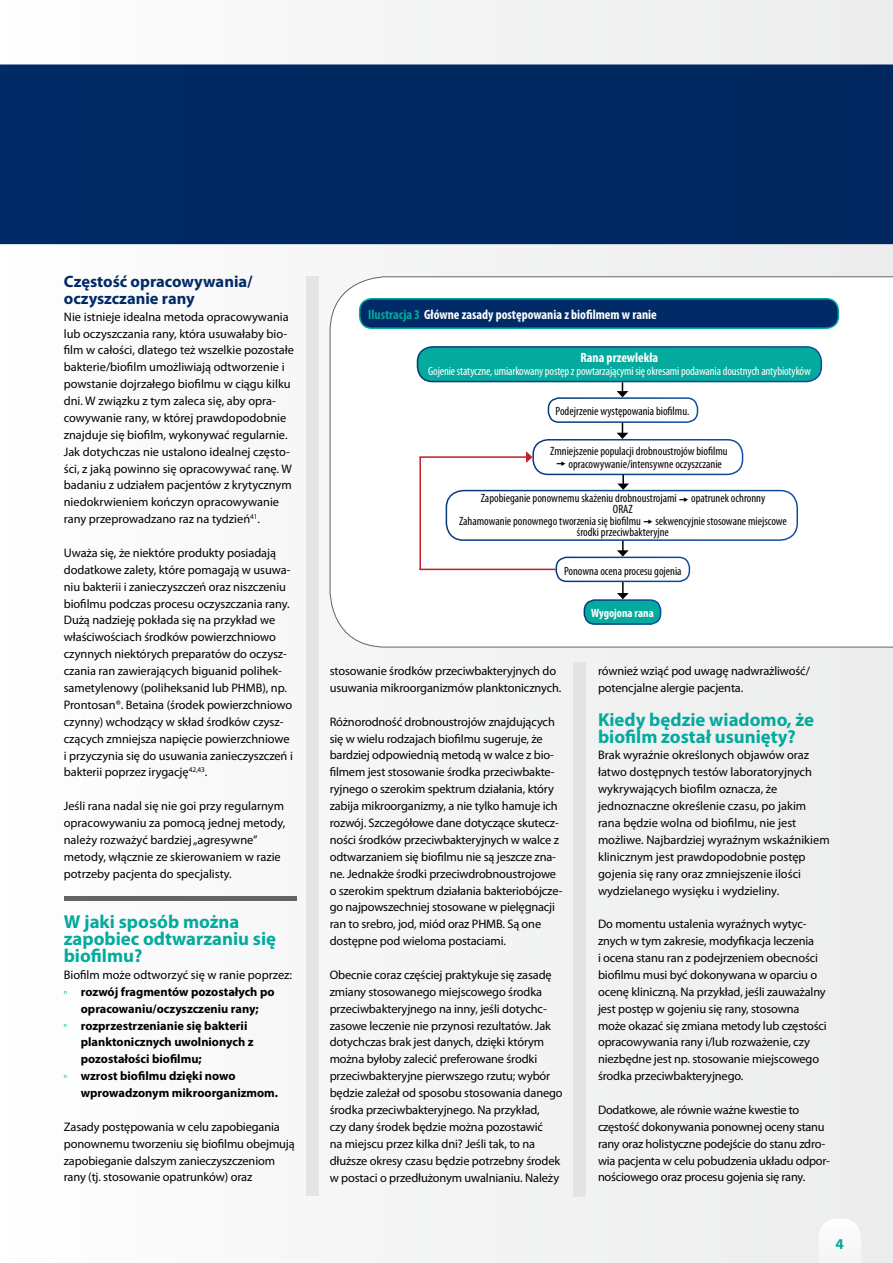
<style>
.page{position:relative;width:893px;height:1263px;background:#f6f6f6}
.page>*{position:absolute;margin:0;border:0;box-sizing:border-box;transform-origin:0 0}
.t1{font:700 18.75px/16.8px "Myriad Pro";color:#04aa9d}
.t2{font:700 16.5px/17px "Myriad Pro";color:#002b66}
.t3{font:700 15px "Myriad Pro";color:#04aa9d}
.t4{font:700 condensed 13.5px "Myriad Pro";color:#fff}
.t5{font:12.3px/17px "Myriad Pro";letter-spacing:-.01em;color:#000}
.t6{font:700 12.3px "Myriad Pro";color:#000}
.t7{font:condensed 12px/11.2px "Myriad Pro";color:#000}
.t8{font:condensed 12px "Myriad Pro";letter-spacing:-.01em;color:#fff}
.t9{font:700 condensed 12px "Myriad Pro";color:#fff}
.s1{color:#04aa9d}
</style>
<div class="page">
<div style="left:330px;top:276px;width:563px;height:371px;background:#fff"></div>
<div style="left:307px;top:276px;width:12px;height:920px;background:#e4e4e6"></div>
<div style="left:360px;top:299px;width:478px;height:29px;background:#002b66;border-radius:12px"></div>
<div style="left:359px;top:298px;width:480px;height:31px;border:2px solid #04aa9d;border-radius:12px"></div>
<div style="left:417px;top:347px;width:404px;height:35px;background:#04aa9d;border-radius:15px"></div>
<div style="left:417px;top:346px;width:405px;height:36px;border:1px solid #fff;border-radius:15px"></div>
<div style="left:548px;top:397px;width:150px;height:26px;border:1px solid #fff;border-radius:11px"></div>
<div style="left:532px;top:439px;width:211px;height:36px;border:1px solid #fff;border-radius:15px"></div>
<div style="left:446px;top:490px;width:352px;height:51px;border:1px solid #fff;border-radius:17px"></div>
<div style="left:584px;top:600px;width:77px;height:24px;background:#04aa9d;border-radius:11px"></div>
<div style="left:584px;top:599px;width:77px;height:26px;border:1px solid #fff;border-radius:11px"></div>
<div style="left:556px;top:557px;width:134px;height:25px;border:1px solid #fff;border-radius:11px"></div>
<hr style="left:419px;top:457px;width:2px;height:113px;background:#be1f24">
<hr style="left:419px;top:569px;width:137px;height:1px;background:#be1f24">
<svg style="left:617px;top:423px;width:11px;height:16px"></svg>
<svg style="left:617px;top:382px;width:11px;height:15px"></svg>
<svg style="left:617px;top:475px;width:12px;height:15px"></svg>
<hr style="left:419px;top:456px;width:108px;height:2px;background:#be1f24">
<svg style="left:526px;top:451px;width:6px;height:12px"></svg>
<svg style="left:617px;top:582px;width:12px;height:17px"></svg>
<div style="left:573px;top:662px;width:13px;height:534px;background:#e4e4e6"></div>
<svg style="left:617px;top:541px;width:12px;height:16px"></svg>
<div style="left:0;top:64px;width:893px;height:180px;background:#002962"></div>
<hr style="left:64px;top:896px;width:232px;height:4px;background:#636466">
<svg style="left:557px;top:461px;width:9px;height:5px"></svg>
<svg style="left:680px;top:497px;width:8px;height:5px"></svg>
<svg style="left:644px;top:519px;width:9px;height:5px"></svg>
<h2 class="t2" style="left:64px;top:272px;width:190px">Częstość opracowywania/ oczyszczanie rany</h2>
<p class="t5" style="left:64px;top:308px;width:232px">Nie istnieje idealna metoda opracowywania lub oczyszczania rany, która usuwałaby bio&shy;film w całości, dlatego też wszelkie pozostałe bakterie/biofilm umożliwiają odtworzenie i powstanie dojrzałego biofilmu w ciągu kilku dni. W związku z tym zaleca się, aby opra&shy;cowywanie rany, w której prawdopodobnie znajduje się biofilm, wykonywać regularnie.<br>Jak dotychczas nie ustalono idealnej często&shy;ści, z jaką powinno się opracowywać ranę. W badaniu z udziałem pacjentów z krytycznym niedokrwieniem kończyn opracowywanie rany przeprowadzano raz na tydzień<sup>41</sup>.</p>
<p class="t5" style="left:64px;top:544px;width:231px">Uważa się, że niektóre produkty posiadają dodatkowe zalety, które pomagają w usuwa&shy;niu bakterii i zanieczyszczeń oraz niszczeniu biofilmu podczas procesu oczyszczania rany.<br>Dużą nadzieję pokłada się na przykład we właściwościach środków powierzchniowo czynnych niektórych preparatów do oczysz&shy;czania ran zawierających biguanid polihek&shy;sametylenowy (poliheksanid lub PHMB), np.<br>Prontosan®. Betaina (środek powierzchniowo czynny) wchodzący w skład środków czysz&shy;czących zmniejsza napięcie powierzchniowe i przyczynia się do usuwania zanieczyszczeń i bakterii poprzez irygację<sup>42,43</sup>.</p>
<p class="t5" style="left:64px;top:797px;width:223px">Jeśli rana nadal się nie goi przy regularnym opracowywaniu za pomocą jednej metody, należy rozważyć bardziej „agresywne” metody, włącznie ze skierowaniem w razie potrzeby pacjenta do specjalisty.</p>
<h1 class="t1" style="left:64px;top:913px;width:214px">W jaki sposób można zapobiec odtwarzaniu się biofilmu?</h1>
<p class="t5" style="left:64px;top:966px;width:230px">Biofilm może odtworzyć się w ranie poprzez:</p>
<p class="t6" style="left:64px;top:983px;width:212px"><sup>n</sup> rozwój fragmentów pozostałych po</p>
<p class="t6" style="left:81px;top:1000px;width:180px">opracowaniu/oczyszczeniu rany;</p>
<p class="t6" style="left:64px;top:1017px;width:185px"><sup>n</sup> rozprzestrzenianie się bakterii</p>
<p class="t6" style="left:81px;top:1034px;width:174px">planktonicznych uwolnionych z</p>
<p class="t6" style="left:81px;top:1051px;width:122px">pozostałości biofilmu;</p>
<p class="t6" style="left:64px;top:1068px;width:173px"><sup>n</sup> wzrost biofilmu dzięki nowo</p>
<p class="t6" style="left:81px;top:1085px;width:199px">wprowadzonym mikroorganizmom.</p>
<p class="t5" style="left:64px;top:1118px;width:232px">Zasady postępowania w celu zapobiegania ponownemu tworzeniu się biofilmu obejmują zapobieganie dalszym zanieczyszczeniom rany (tj. stosowanie opatrunków) oraz</p>
<p class="t4" style="left:368px;top:306px;width:290px"><span class="s1">Ilustracja 3</span> Główne zasady postępowania z biofilmem w ranie</p>
<p class="t4" style="left:581px;top:349px;width:79px">Rana przewlekła</p>
<p class="t8" style="left:428px;top:364px;width:384px">Gojenie statyczne, umiarkowany postęp z powtarzającymi się okresami podawania doustnych antybiotyków</p>
<p class="t7" style="left:556px;top:405px;width:135px">Podejrzenie występowania biofilmu.</p>
<p class="t7" style="left:568px;top:444px;width:161px;line-height:13.2px;text-indent:-18px">Zmniejszenie populacji drobnoustrojów biofilmu opracowywanie/intensywne oczyszczanie</p>
<p class="t7" style="left:459px;top:492px;width:329px;text-align:center">Zapobieganie ponownemu skażeniu drobnoustrojami opatrunek ochronny<br>ORAZ<br>Zahamowanie ponownego tworzenia się biofilmu sekwencyjnie stosowane miejscowe środki przeciwbakteryjne</p>
<p class="t7" style="left:564px;top:565px;width:119px">Ponowna ocena procesu gojenia</p>
<p class="t5" style="left:330px;top:662px;width:233px">stosowanie środków przeciwbakteryjnych do usuwania mikroorganizmów planktonicznych.</p>
<p class="t5" style="left:330px;top:713px;width:234px">Różnorodność drobnoustrojów znajdujących się w wielu rodzajach biofilmu sugeruje, że bardziej odpowiednią metodą w walce z bio&shy;filmem jest stosowanie środka przeciwbakte&shy;ryjnego o szerokim spektrum działania, który zabija mikroorganizmy, a nie tylko hamuje ich rozwój. Szczegółowe dane dotyczące skutecz&shy;ności środków przeciwbakteryjnych w walce z odtwarzaniem się biofilmu nie są jeszcze zna&shy;ne. Jednakże środki przeciwdrobnoustrojowe o szerokim spektrum działania bakteriobójcze&shy;go najpowszechniej stosowane w pielęgnacji ran to srebro, jod, miód oraz PHMB. Są one dostępne pod wieloma postaciami.</p>
<p class="t5" style="left:330px;top:966px;width:235px">Obecnie coraz częściej praktykuje się zasadę zmiany stosowanego miejscowego środka przeciwbakteryjnego na inny, jeśli dotychc&shy;zasowe leczenie nie przynosi rezultatów. Jak dotychczas brak jest danych, dzięki którym można byłoby zalecić preferowane środki przeciwbakteryjne pierwszego rzutu; wybór będzie zależał od sposobu stosowania danego środka przeciwbakteryjnego. Na przykład,<br>czy dany środek będzie można pozostawić<br>na miejscu przez kilka dni? Jeśli tak, to na dłuższe okresy czasu będzie potrzebny środek w postaci o przedłużonym uwalnianiu. Należy</p>
<p class="t9" style="left:591px;top:605px;width:64px">Wygojona rana</p>
<p class="t5" style="left:598px;top:662px;width:213px">również wziąć pod uwagę nadwrażliwość/ potencjalne alergie pacjenta.</p>
<h1 class="t1" style="left:598px;top:710px;width:218px">Kiedy będzie wiadomo, że biofilm został usunięty?</h1>
<p class="t5" style="left:598px;top:747px;width:233px">Brak wyraźnie określonych objawów oraz łatwo dostępnych testów laboratoryjnych wykrywających biofilm oznacza, że jednoznaczne określenie czasu, po jakim rana będzie wolna od biofilmu, nie jest możliwe. Najbardziej wyraźnym wskaźnikiem klinicznym jest prawdopodobnie postęp gojenia się rany oraz zmniejszenie ilości wydzielanego wysięku i wydzieliny.</p>
<p class="t5" style="left:598px;top:915px;width:230px">Do momentu ustalenia wyraźnych wytyc&shy;znych w tym zakresie, modyfikacja leczenia<br>i ocena stanu ran z podejrzeniem obecności biofilmu musi być dokonywana w oparciu o ocenę kliniczną. Na przykład, jeśli zauważalny jest postęp w gojeniu się rany, stosowna może okazać się zmiana metody lub częstości opracowywania rany i/lub rozważenie, czy niezbędne jest np. stosowanie miejscowego środka przeciwbakteryjnego.</p>
<p class="t5" style="left:598px;top:1101px;width:234px">Dodatkowe, ale równie ważne kwestie to częstość dokonywania ponownej oceny stanu rany oraz holistyczne podejście do stanu zdro&shy;wia pacjenta w celu pobudzenia układu odpor&shy;nościowego oraz procesu gojenia się rany.</p>
<p class="t3" style="left:836px;top:1234px;width:10px">4</p>
</div>
